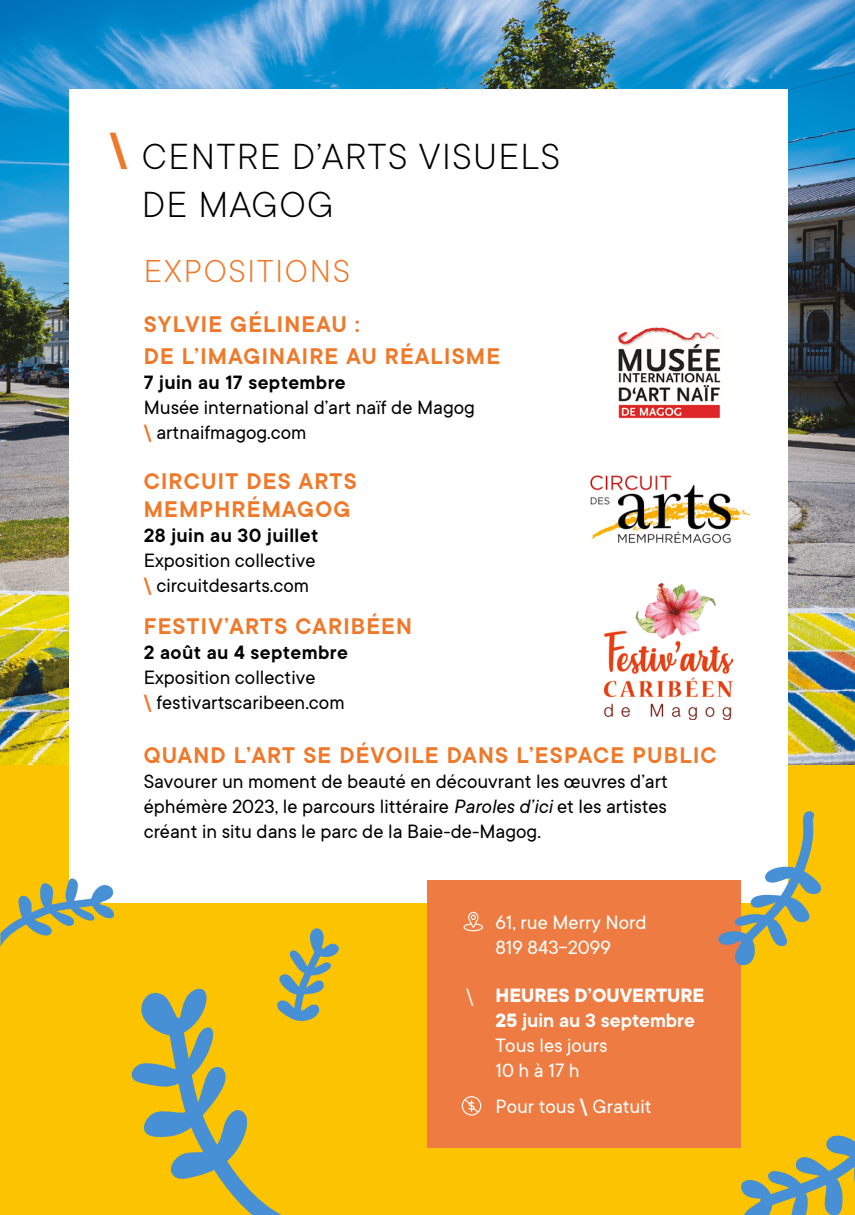
<style>
.page{position:relative;width:855px;height:1215px;background:#fff}
.page>*{position:absolute;margin:0;border:0;box-sizing:border-box;transform-origin:0 0}
.t1{font:300 40px/48px "TT Commons";letter-spacing:.03em;color:#000}
.t2{font:300 35px "TT Commons";letter-spacing:.05em;color:#ef7829}
.t3{font:600 25px/32.5px "TT Commons";letter-spacing:.05em;color:#ef7829}
.t4{font:21.25px/25px "TT Commons";color:#000}
.t5{font:21.25px/25px "TT Commons";color:#fff}
.t6{font:600 21.25px "TT Commons";letter-spacing:.02em;color:#000}
.s1{font-weight:600;color:#ef7829}
.s2{font-style:italic}
.s3{font-weight:700}
.s4{font-weight:600}
</style>
<div class="page">
<img style="left:0;top:0;width:855px;height:765px">
<div style="left:0;top:765px;width:855px;height:450px;background:#fbc300"></div>
<div style="left:69px;top:89px;width:719px;height:814px;background:#fff"></div>
<img style="left:618px;top:327px;width:103px;height:92px">
<img style="left:590px;top:475px;width:160px;height:69px">
<img style="left:604px;top:583px;width:128px;height:136px">
<div style="left:428px;top:880px;width:313px;height:268px;background:#ee7c42"></div>
<svg style="left:463px;top:911px;width:20px;height:21px"></svg>
<svg style="left:463px;top:1098px;width:17px;height:16px"></svg>
<div style="left:462px;top:1096px;width:19px;height:20px;border:1px solid #fff;border-radius:50%"></div>
<svg style="left:0;top:878px;width:115px;height:69px"></svg>
<svg style="left:718px;top:811px;width:103px;height:155px"></svg>
<svg style="left:132px;top:928px;width:207px;height:287px"></svg>
<svg style="left:741px;top:1135px;width:114px;height:80px"></svg>
<h1 class="t1" style="left:142px;top:132px;width:420px;text-indent:-32px"><sup>\</sup> CENTRE D’ARTS VISUELS<br>DE MAGOG</h1>
<h2 class="t2" style="left:144px;top:252px;width:208px">EXPOSITIONS</h2>
<p class="t3" style="left:144px;top:308px;width:358px">SYLVIE GÉLINEAU :<br>DE L’IMAGINAIRE AU RÉALISME</p>
<p class="t6" style="left:144px;top:371px;width:204px">7 juin au 17 septembre</p>
<p class="t4" style="left:144px;top:396px;width:333px">Musée international d’art naïf de Magog <span class="s1">\</span> artnaifmagog.com</p>
<p class="t3" style="left:144px;top:468px;width:215px;line-height:27.5px">CIRCUIT DES ARTS<br>MEMPHRÉMAGOG</p>
<p class="t6" style="left:144px;top:524px;width:176px">28 juin au 30 juillet</p>
<p class="t4" style="left:144px;top:548px;width:173px">Exposition collective <span class="s1">\</span> circuitdesarts.com</p>
<p class="t3" style="left:144px;top:611px;width:270px">FESTIV’ARTS CARIBÉEN</p>
<p class="t6" style="left:144px;top:641px;width:206px">2 août au 4 septembre</p>
<p class="t4" style="left:144px;top:666px;width:202px">Exposition collective<br><span class="s1">\</span> festivartscaribeen.com</p>
<p class="t3" style="left:144px;top:740px;width:575px">QUAND L’ART SE DÉVOILE DANS L’ESPACE PUBLIC</p>
<p class="t4" style="left:144px;top:769px;width:526px;text-align:justify">Savourer un moment de beauté en découvrant les œuvres d’art éphémère 2023, le parcours littéraire <span class="s2">Paroles d’ici</span> et les artistes créant in situ dans le parc de la Baie-de-Magog.</p>
<p class="t5" style="left:496px;top:910px;width:153px">61, rue Merry Nord<br>819 843-2099</p>
<p class="t5" style="left:496px;top:983px;width:210px;text-indent:-29px">\ <span class="s3">HEURES D’OUVERTURE<br>25</span> <span class="s4">juin au 3 septembre<br></span>Tous les jours<br>10 h à 17 h</p>
<p class="t5" style="left:496px;top:1094px;width:157px">Pour tous <span class="s4">\</span> Gratuit</p>
</div>
